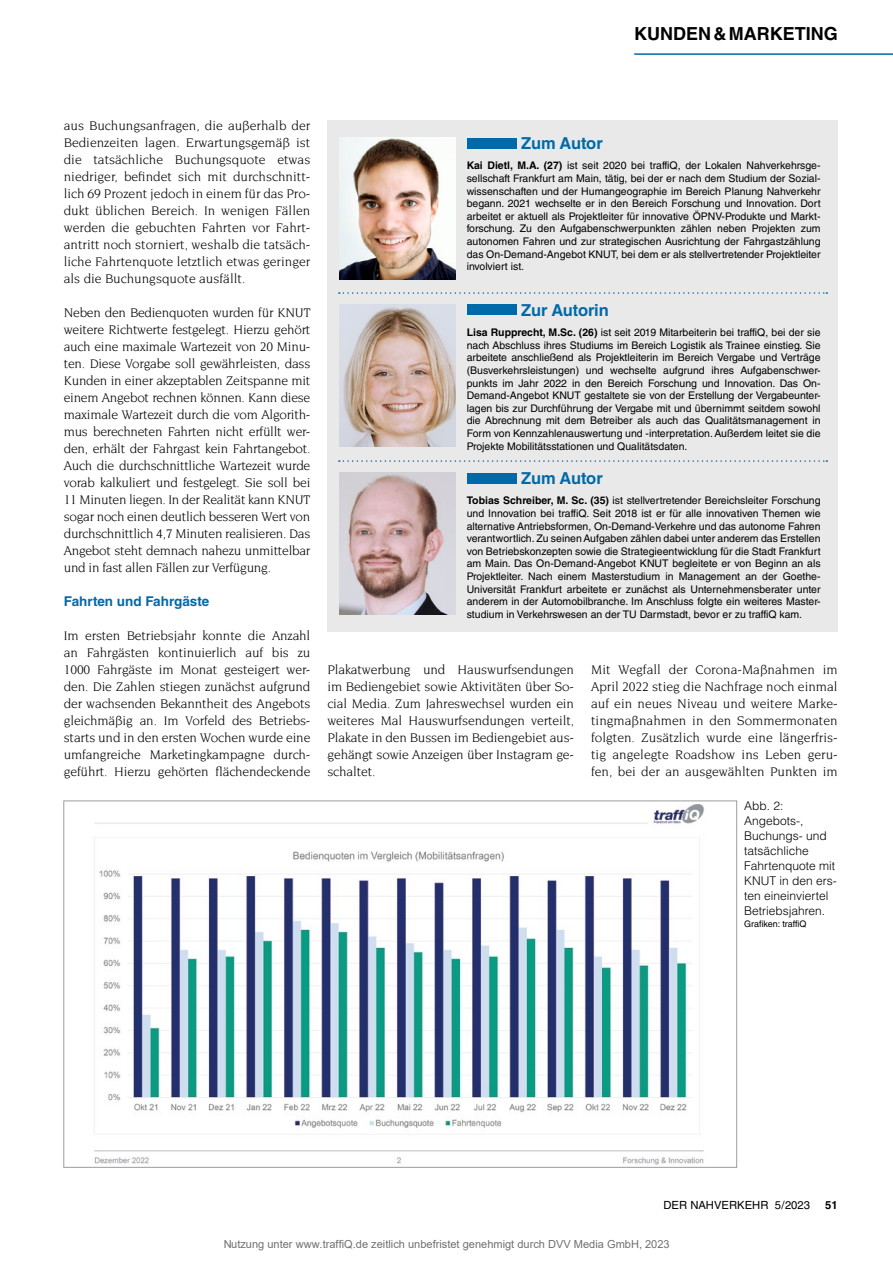
<style>
.page{position:relative;width:893px;height:1263px;background:#fff}
.page>*{position:absolute;margin:0;border:0;box-sizing:border-box;transform-origin:0 0}
.t1{font:700 18px "Helvetica LT Std";color:#000}
.t2{font:700 16.5px "Helvetica LT Std";color:#0069a9}
.t3{font:13.5px/17px "Novarese Std";letter-spacing:-.01em;color:#000;text-align:justify}
.t4{font:700 13.5px "Helvetica LT Std";color:#0069a9}
.t5{font:300 12px/15px "Helvetica LT Std";color:#000}
.t6{font:11.25px "Helvetica LT Std";color:#000}
.t7{font:700 11.25px "Helvetica LT Std";color:#000}
.t8{font:11.1px "Arial";color:rgb(0 0 0/.57)}
.t9{font:10.5px/12.6px "Helvetica LT Std";color:#000;text-align:justify}
.t10{font:9px "Helvetica LT Std";color:#000}
.s1{font-weight:700}
</style>
<div class="page">
<hr style="left:634px;top:53px;width:259px;height:2px;background:#0069a9">
<div style="left:327px;top:120px;width:511px;height:511px;background:#e9e9e9"></div>
<div style="left:467px;top:138px;width:49px;height:11px;background:#0069a9"></div>
<img style="left:339px;top:137px;width:116px;height:143px">
<div style="left:467px;top:304px;width:49px;height:11px;background:#0069a9"></div>
<img style="left:339px;top:304px;width:116px;height:142px">
<div style="left:467px;top:473px;width:49px;height:11px;background:#0069a9"></div>
<img style="left:339px;top:472px;width:116px;height:142px">
<svg style="left:339px;top:292px;width:488px;height:2px"></svg>
<svg style="left:339px;top:460px;width:488px;height:2px"></svg>
<img style="left:94px;top:804px;width:611px;height:361px">
<h1 class="t1" style="left:634px;top:22px;width:205px">KUNDEN&amp;MARKETING</h1>
<p class="t3" style="left:64px;top:117px;width:248px">aus Buchungsanfragen, die außerhalb der Bedienzeiten lagen. Erwartungsgemäß ist die tatsächliche Buchungsquote etwas niedriger, befindet sich mit durchschnitt&shy;lich 69 Prozent jedoch in einem für das Pro&shy;dukt üblichen Bereich. In wenigen Fällen werden die gebuchten Fahrten vor Fahrt&shy;antritt noch storniert, weshalb die tatsäch&shy;liche Fahrtenquote letztlich etwas geringer als die Buchungsquote ausfällt.</p>
<p class="t3" style="left:64px;top:304px;width:248px">Neben den Bedienquoten wurden für KNUT weitere Richtwerte festgelegt. Hierzu gehört auch eine maximale Wartezeit von 20 Minu&shy;ten. Diese Vorgabe soll gewährleisten, dass Kunden in einer akzeptablen Zeitspanne mit einem Angebot rechnen können. Kann diese maximale Wartezeit durch die vom Algorith&shy;mus berechneten Fahrten nicht erfüllt wer&shy;den, erhält der Fahrgast kein Fahrtangebot.<br>Auch die durchschnittliche Wartezeit wurde vorab kalkuliert und festgelegt. Sie soll bei 11 Minuten liegen. In der Realität kann KNUT sogar noch einen deutlich besseren Wert von durchschnittlich 4,7 Minuten realisieren. Das Angebot steht demnach nahezu unmittelbar und in fast allen Fällen zur Verfügung.</p>
<p class="t4" style="left:64px;top:593px;width:147px">Fahrten und Fahrgäste</p>
<p class="t3" style="left:64px;top:627px;width:248px">Im ersten Betriebsjahr konnte die Anzahl an Fahrgästen kontinuierlich auf bis zu 1000 Fahrgäste im Monat gesteigert wer&shy;den. Die Zahlen stiegen zunächst aufgrund der wachsenden Bekanntheit des Angebots gleichmäßig an. Im Vorfeld des Betriebs&shy;starts und in den ersten Wochen wurde eine umfangreiche Marketingkampagne durch&shy;geführt. Hierzu gehörten flächendeckende</p>
<h2 class="t2" style="left:521px;top:133px;width:83px">Zum Autor</h2>
<p class="t9" style="left:467px;top:159px;width:355px"><span class="s1">Kai Dietl, M.A. (27)</span> ist seit 2020 bei traffiQ, der Lokalen Nahverkehrsge&shy;sellschaft Frankfurt am Main, tätig, bei der er nach dem Studium der Sozial&shy;wissenschaften und der Humangeographie im Bereich Planung Nahverkehr begann. 2021 wechselte er in den Bereich Forschung und Innovation. Dort arbeitet er aktuell als Projektleiter für innovative ÖPNV-Produkte und Markt&shy;forschung. Zu den Aufgabenschwerpunkten zählen neben Projekten zum autonomen Fahren und zur strategischen Ausrichtung der Fahrgastzählung das On-Demand-Angebot KNUT, bei dem er als stellvertretender Projektleiter involviert ist.</p>
<h2 class="t2" style="left:521px;top:300px;width:89px">Zur Autorin</h2>
<p class="t9" style="left:467px;top:326px;width:355px"><span class="s1">Lisa Rupprecht, M.Sc. (26)</span> ist seit 2019 Mitarbeiterin bei traffiQ, bei der sie nach Abschluss ihres Studiums im Bereich Logistik als Trainee einstieg. Sie arbeitete anschließend als Projektleiterin im Bereich Vergabe und Verträge (Busverkehrsleistungen) und wechselte aufgrund ihres Aufgabenschwer&shy;punkts im Jahr 2022 in den Bereich Forschung und Innovation. Das On-Demand-Angebot KNUT gestaltete sie von der Erstellung der Vergabeunter&shy;lagen bis zur Durchführung der Vergabe mit und übernimmt seitdem sowohl die Abrechnung mit dem Betreiber als auch das Qualitätsmanagement in Form von Kennzahlenauswertung und -interpretation. Außerdem leitet sie die Projekte Mobilitätsstationen und Qualitätsdaten.</p>
<h2 class="t2" style="left:521px;top:468px;width:83px">Zum Autor</h2>
<p class="t9" style="left:467px;top:494px;width:355px"><span class="s1">Tobias Schreiber, M. Sc. (35)</span> ist stellvertretender Bereichsleiter Forschung und Innovation bei traffiQ. Seit 2018 ist er für alle innovativen Themen wie alternative Antriebsformen, On-Demand-Verkehre und das autonome Fahren verantwortlich. Zu seinen Aufgaben zählen dabei unter anderem das Erstellen von Betriebskonzepten sowie die Strategieentwicklung für die Stadt Frankfurt am Main. Das On-Demand-Angebot KNUT begleitete er von Beginn an als Projektleiter. Nach einem Masterstudium in Management an der Goethe-Universität Frankfurt arbeitete er zunächst als Unternehmensberater unter anderem in der Automobilbranche. Im Anschluss folgte ein weiteres Master&shy;studium in Verkehrswesen an der TU Darmstadt, bevor er zu traffiQ kam.</p>
<p class="t3" style="left:327px;top:661px;width:248px">Plakatwerbung und Hauswurfsendungen im Bediengebiet sowie Aktivitäten über So&shy;cial Media. Zum Jahreswechsel wurden ein weiteres Mal Hauswurfsendungen verteilt, Plakate in den Bussen im Bediengebiet aus&shy;gehängt sowie Anzeigen über Instagram ge&shy;schaltet.</p>
<p class="t3" style="left:591px;top:661px;width:248px">Mit Wegfall der Corona-Maßnahmen im April 2022 stieg die Nachfrage noch einmal auf ein neues Niveau und weitere Marke&shy;tingmaßnahmen in den Sommermonaten folgten. Zusätzlich wurde eine längerfris&shy;tig angelegte Roadshow ins Leben geru&shy;fen, bei der an ausgewählten Punkten im</p>
<p class="t5" style="left:744px;top:798px;width:94px">Abb. 2:<br>Angebots-,<br>Buchungs- und tatsächliche<br>Fahrtenquote mit<br>KNUT in den ers&shy;ten eineinviertel<br>Betriebsjahren.</p>
<p class="t10" style="left:744px;top:919px;width:64px">Grafiken: traffiQ</p>
<p class="t6" style="left:663px;top:1199px;width:148px">DER NAHVERKEHR 5/2023</p>
<p class="t7" style="left:825px;top:1198px;width:14px">51</p>
<p class="t8" style="left:223px;top:1236px;width:448px">Nutzung unter www.traffiQ.de zeitlich unbefristet genehmigt durch DVV Media GmbH, 2023</p>
</div>
